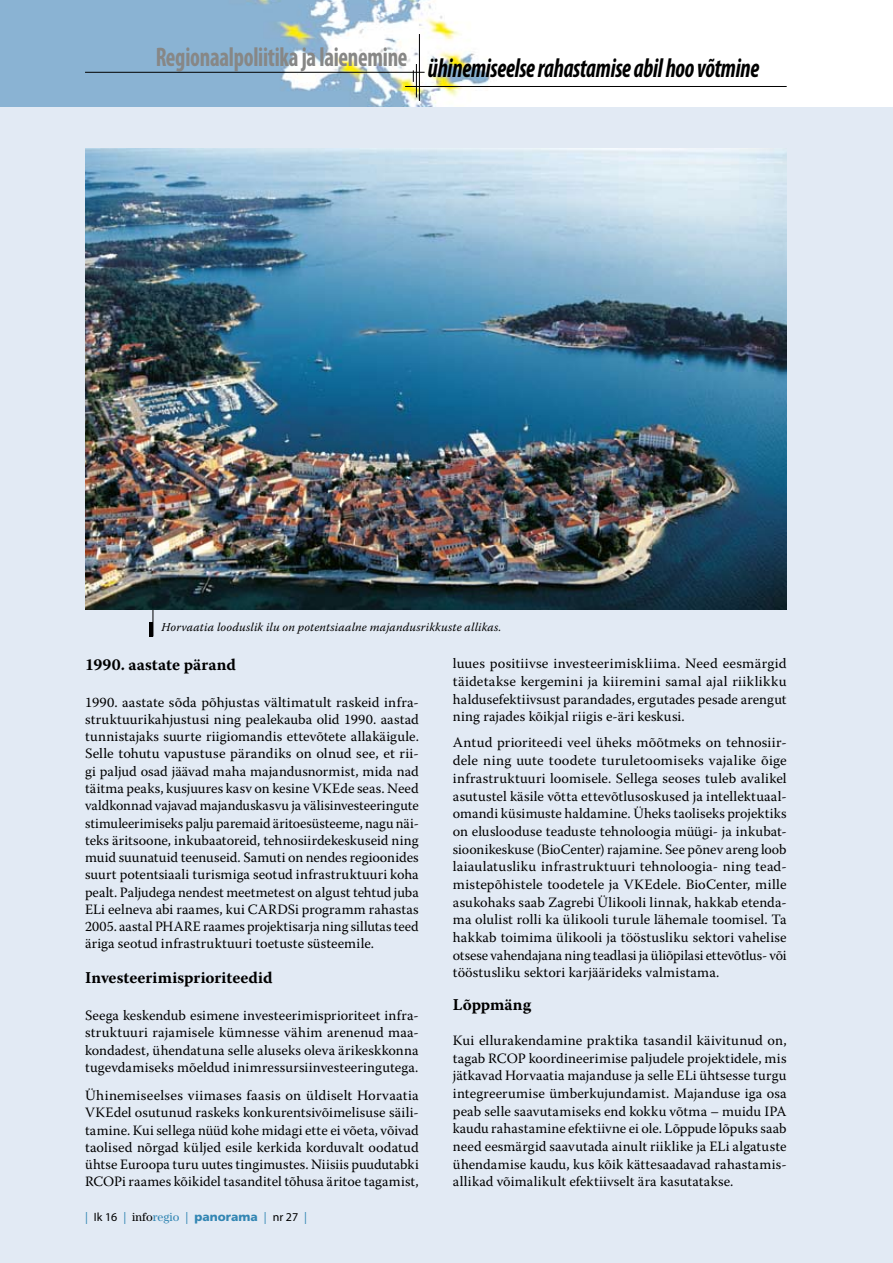
<style>
.page{position:relative;width:893px;height:1263px;background:#fff}
.page>*{position:absolute;margin:0;border:0;box-sizing:border-box;transform-origin:0 0}
.t1{font:italic 700 condensed 27px "Myriad Pro";letter-spacing:-.01em;color:#000;scale:.85 1}
.t2{font:700 16.5px "Warnock Pro";letter-spacing:.005em;color:#000}
.t3{font:14.25px/17.7px "Warnock Pro";letter-spacing:.01em;color:#000;text-align:justify}
.t4{font:italic 12px "Warnock Pro";letter-spacing:.01em;color:#000}
.t5{font:12px "Myriad Pro";color:#000}
.s1{color:#3286b3}
.s2{font-family:"Century Std"}
.s3{font-family:"Century Std";color:#3286b3}
.s4{font-family:"Frutiger LT Std";font-weight:900;color:#3286b3}
</style>
<div class="page">
<div style="left:0;top:106px;width:893px;height:1157px;background:#e2eaf4"></div>
<img style="left:0;top:0;width:490px;height:106px">
<hr style="left:405px;top:86px;width:382px;height:1px;background:#000">
<hr style="left:85px;top:72px;width:340px;height:1px;background:#000">
<hr style="left:419px;top:34px;width:1px;height:67px;background:#000">
<hr style="left:416px;top:64px;width:1px;height:33px;background:#000">
<img style="left:85px;top:149px;width:702px;height:461px">
<hr style="left:149px;top:622px;width:4px;height:14px;background:#000">
<svg style="left:153px;top:610px;width:1px;height:26px"></svg>
<h1 class="t1" style="left:156px;top:51px;width:711px"><sup>Regionaalpoliitika</sup> <sup>ja</sup> <sup>laienemine</sup> ühinemiseelse rahastamise abil hoo võtmine</h1>
<p class="t4" style="left:162px;top:619px;width:341px">Horvaatia looduslik ilu on potentsiaalne majandusrikkuste allikas.</p>
<p class="t2" style="left:85px;top:654px;width:152px">1990. aastate pärand</p>
<p class="t3" style="left:85px;top:693px;width:335px;line-height:17.2px">1990. aastate sõda põhjustas vältimatult raskeid infra&shy;struktuurikahjustusi ning pealekauba olid 1990. aastad tunnistajaks suurte riigiomandis ettevõtete allakäigule.<br>Selle tohutu vapustuse pärandiks on olnud see, et rii&shy;gi paljud osad jäävad maha majandusnormist, mida nad täitma peaks, kusjuures kasv on kesine VKEde seas. Need valdkonnad vajavad majanduskasvu ja välisinvesteeringute stimuleerimiseks palju paremaid äritoesüsteeme, nagu näi&shy;teks äritsoone, inkubaatoreid, tehnosiirdekeskuseid ning muid suunatuid teenuseid. Samuti on nendes regioonides suurt potentsiaali turismiga seotud infrastruktuuri koha pealt. Paljudega nendest meetmetest on algust tehtud juba ELi eelneva abi raames, kui CARDSi programm rahastas 2005. aastal PHARE raames projektisarja ning sillutas teed äriga seotud infrastruktuuri toetuste süsteemile.</p>
<p class="t2" style="left:85px;top:968px;width:189px">Investeerimisprioriteedid</p>
<p class="t3" style="left:85px;top:1006px;width:335px;line-height:17.2px">Seega keskendub esimene investeerimisprioriteet infra&shy;struktuuri rajamisele kümnesse vähim arenenud maa&shy;kondadest, ühendatuna selle aluseks oleva ärikeskkonna tugevdamiseks mõeldud inimressursiinvesteeringutega.</p>
<p class="t3" style="left:85px;top:1087px;width:335px;line-height:17.2px">Ühinemiseelses viimases faasis on üldiselt Horvaatia VKEdel osutunud raskeks konkurentsivõimelisuse säili&shy;tamine. Kui sellega nüüd kohe midagi ette ei võeta, võivad taolised nõrgad küljed esile kerkida korduvalt oodatud ühtse Euroopa turu uutes tingimustes. Niisiis puudutabki RCOPi raames kõikidel tasanditel tõhusa äritoe tagamist,</p>
<p class="t5" style="left:85px;top:1209px;width:223px"><span class="s1">|</span> Ik 16 <span class="s1">|</span> <span class="s2">info</span><span class="s3">regio</span> <span class="s1">|</span> <span class="s4">panorama</span> <span class="s1">|</span> nr 27 <span class="s1">|</span></p>
<p class="t3" style="left:453px;top:654px;width:335px">luues positiivse investeerimiskliima. Need eesmärgid täidetakse kergemini ja kiiremini samal ajal riiklikku haldusefektiivsust parandades, ergutades pesade arengut ning rajades kõikjal riigis e-äri keskusi.</p>
<p class="t3" style="left:453px;top:734px;width:335px">Antud prioriteedi veel üheks mõõtmeks on tehnosiir&shy;dele ning uute toodete turuletoomiseks vajalike õige infrastruktuuri loomisele. Sellega seoses tuleb avalikel asutustel käsile võtta ettevõtlusoskused ja intellektuaal&shy;omandi küsimuste haldamine. Üheks taoliseks projektiks on eluslooduse teaduste tehnoloogia müügi- ja inkubat&shy;sioonikeskuse (BioCenter) rajamine. See põnev areng loob laiaulatusliku infrastruktuuri tehnoloogia- ning tead&shy;mistepõhistele toodetele ja VKEdele. BioCenter, mille asukohaks saab Zagrebi Ülikooli linnak, hakkab etenda&shy;ma olulist rolli ka ülikooli turule lähemale toomisel. Ta hakkab toimima ülikooli ja tööstusliku sektori vahelise otsese vahendajana ning teadlasi ja üliõpilasi ettevõtlus- või tööstusliku sektori karjäärideks valmistama.</p>
<p class="t2" style="left:453px;top:995px;width:80px">Lõppmäng</p>
<p class="t3" style="left:453px;top:1031px;width:335px">Kui ellurakendamine praktika tasandil käivitunud on, tagab RCOP koordineerimise paljudele projektidele, mis jätkavad Horvaatia majanduse ja selle ELi ühtsesse turgu integreerumise ümberkujundamist. Majanduse iga osa peab selle saavutamiseks end kokku võtma – muidu IPA kaudu rahastamine efektiivne ei ole. Lõppude lõpuks saab need eesmärgid saavutada ainult riiklike ja ELi algatuste ühendamise kaudu, kus kõik kättesaadavad rahastamis&shy;allikad võimalikult efektiivselt ära kasutatakse.</p>
</div>
